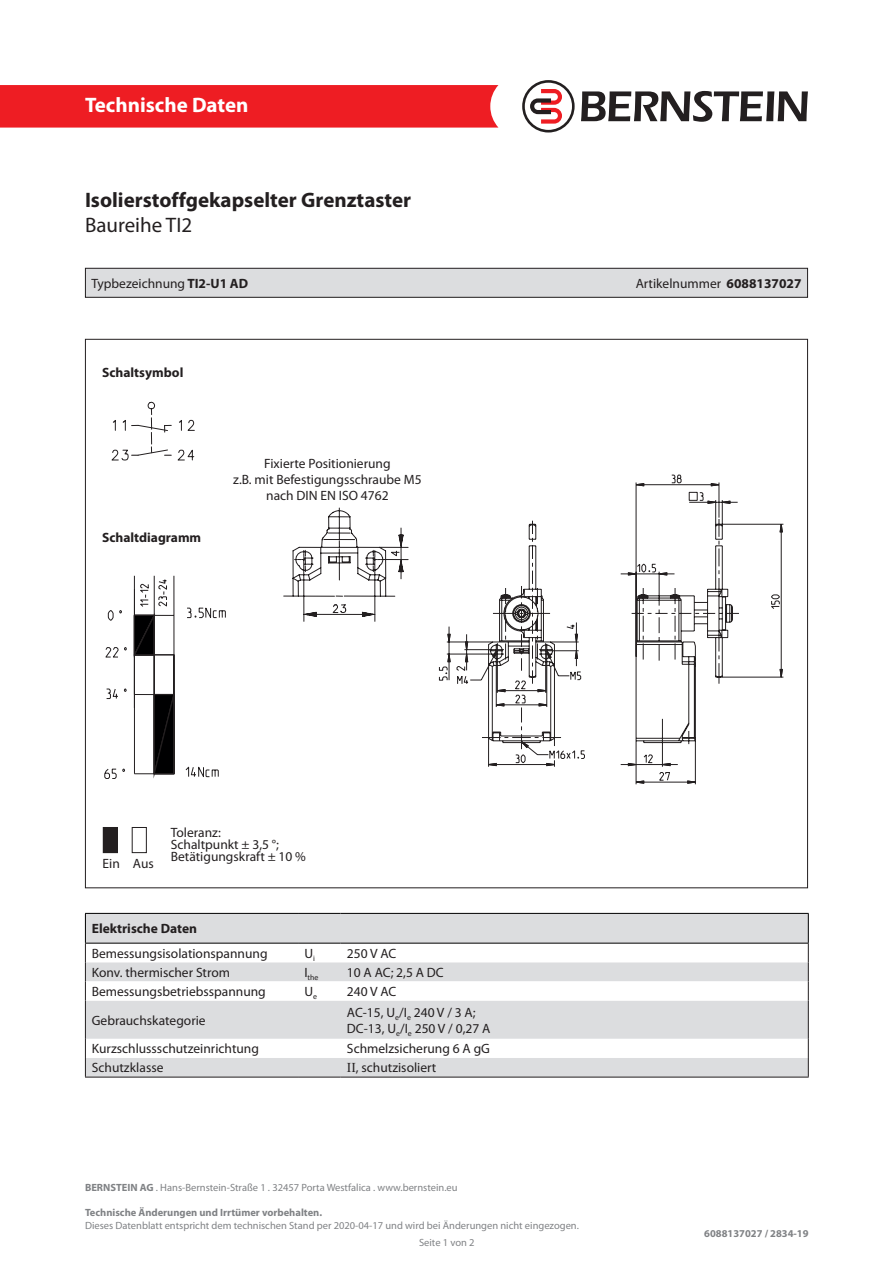
<style>
.page{position:relative;width:893px;height:1263px;background:#fff}
.page>*{position:absolute;margin:0;border:0;box-sizing:border-box;transform-origin:0 0}
.t1{font:700 21px "Myriad Pro";color:#231f20}
.t2{font:700 21px "Myriad Pro";color:#fff}
.t3{font:21px "Myriad Pro";color:#231f20}
.t4{font:13.5px/16.2px "Myriad Pro";color:#231f20}
.t5{font:700 13.5px "Myriad Pro";color:#231f20}
.t6{font:10.5px "Myriad Pro";color:#808285}
.t7{font:700 10.5px "Myriad Pro";color:#808285}
.t8{font:7.8px "Myriad Pro";color:#231f20}
.s1{font-weight:700}
.s2{font-family:"Times New Roman"}
</style>
<div class="page">
<div style="left:0;top:85px;width:498px;height:43px;background:#ee1d23"></div>
<svg style="left:581px;top:91px;width:227px;height:31px"></svg>
<svg style="left:522px;top:80px;width:53px;height:53px"></svg>
<svg style="left:112px;top:402px;width:83px;height:58px"></svg>
<div style="left:132px;top:827px;width:15px;height:26px;border:1px solid #231f20"></div>
<div style="left:103px;top:827px;width:14px;height:26px;background:#231f20"></div>
<div style="left:103px;top:827px;width:15px;height:26px;border:1px solid #231f20"></div>
<svg style="left:283px;top:508px;width:125px;height:114px"></svg>
<svg style="left:104px;top:575px;width:122px;height:204px"></svg>
<svg style="left:446px;top:482px;width:337px;height:302px"></svg>
<div style="left:86px;top:1058px;width:722px;height:19px;background:#dcdddf"></div>
<svg style="left:86px;top:1000px;width:722px;height:58px;fill:#dcdddf"></svg>
<hr style="left:808px;top:1000px;width:1px;height:39px;background:#231f20">
<svg style="left:808px;top:1039px;width:1px;height:38px"></svg>
<hr style="left:85px;top:1077px;width:213px;height:1px;background:#231f20">
<hr style="left:298px;top:1077px;width:43px;height:1px;background:#231f20">
<hr style="left:341px;top:1077px;width:468px;height:1px;background:#231f20">
<hr style="left:85px;top:913px;width:213px;height:1px;background:#000">
<hr style="left:298px;top:913px;width:43px;height:1px;background:#000">
<hr style="left:341px;top:913px;width:468px;height:1px;background:#000">
<svg style="left:85px;top:914px;width:724px;height:86px"></svg>
<hr style="left:85px;top:1000px;width:1px;height:39px;background:#231f20">
<svg style="left:85px;top:1039px;width:1px;height:38px"></svg>
<div style="left:85px;top:268px;width:722px;height:29px;background:#dcdddf"></div>
<div style="left:85px;top:268px;width:723px;height:30px;border:1px solid #231f20"></div>
<h1 class="t2" style="left:85px;top:91px;width:165px">Technische Daten</h1>
<p class="t1" style="left:85px;top:186px;width:328px">Isolierstoffgekapselter Grenztaster</p>
<p class="t3" style="left:85px;top:212px;width:109px">Baureihe TI2</p>
<p class="t4" style="left:91px;top:275px;width:158px">Typbezeichnung <span class="s1">TI2-U1 AD</span></p>
<p class="t4" style="left:636px;top:275px;width:167px">Artikelnummer <span class="s1">6088137027</span></p>
<p class="t5" style="left:102px;top:364px;width:83px">Schaltsymbol</p>
<p class="t5" style="left:102px;top:528px;width:101px">Schaltdiagramm</p>
<p class="t4" style="left:264px;top:455px;width:128px">Fixierte Positionierung</p>
<p class="t4" style="left:233px;top:471px;width:190px;text-align:center">z.B. mit Befestigungsschraube M5 nach DIN EN ISO 4762</p>
<p class="t4" style="left:103px;top:855px;width:53px">Ein Aus</p>
<p class="t4" style="left:171px;top:824px;width:52px">Toleranz:</p>
<p class="t4" style="left:171px;top:836px;width:110px">Schaltpunkt ± 3,5 °;</p>
<p class="t4" style="left:171px;top:848px;width:137px">Betätigungskraft ± 10 %</p>
<p class="t5" style="left:92px;top:920px;width:107px">Elektrische Daten</p>
<p class="t4" style="left:92px;top:945px;width:177px">Bemessungsisolationspannung</p>
<p class="t4" style="left:304px;top:945px;width:12px">U<sub>i</sub></p>
<p class="t4" style="left:347px;top:945px;width:51px">250 V AC</p>
<p class="t4" style="left:92px;top:964px;width:140px">Konv. thermischer Strom</p>
<p class="t8" style="left:304px;top:972px;width:16px"><sup>I</sup>the</p>
<p class="t4" style="left:347px;top:964px;width:98px">10 A AC; 2,5 A DC</p>
<p class="t4" style="left:92px;top:983px;width:176px">Bemessungsbetriebsspannung</p>
<p class="t4" style="left:304px;top:983px;width:14px">U<sub>e</sub></p>
<p class="t4" style="left:347px;top:983px;width:51px">240 V AC</p>
<p class="t4" style="left:92px;top:1012px;width:115px">Gebrauchskategorie</p>
<p class="t4" style="left:347px;top:1004px;width:145px">AC-15, U<sub>e</sub>/I<sub>e</sub> 240 V / 3 A;<br>DC-13, U<sub>e</sub>/I<sub>e</sub> 250 V / 0,27 A</p>
<p class="t4" style="left:92px;top:1040px;width:169px">Kurzschlussschutzeinrichtung</p>
<p class="t4" style="left:347px;top:1040px;width:145px">Schmelzsicherung 6 A gG</p>
<p class="t4" style="left:92px;top:1059px;width:73px">Schutzklasse</p>
<p class="t4" style="left:347px;top:1059px;width:91px"><span class="s2">II</span>, schutzisoliert</p>
<p class="t6" style="left:85px;top:1181px;width:374px"><span class="s1">BERNSTEIN AG</span> . Hans-Bernstein-Straße 1 . 32457 Porta Westfalica . www.bernstein.eu</p>
<p class="t7" style="left:85px;top:1206px;width:239px">Technische Änderungen und Irrtümer vorbehalten.</p>
<p class="t6" style="left:85px;top:1219px;width:495px">Dieses Datenblatt entspricht dem technischen Stand per 2020-04-17 und wird bei Änderungen nicht eingezogen.</p>
<p class="t6" style="left:419px;top:1236px;width:57px">Seite 1 von 2</p>
<p class="t7" style="left:704px;top:1227px;width:106px">6088137027 / 2834-19</p>
</div>
